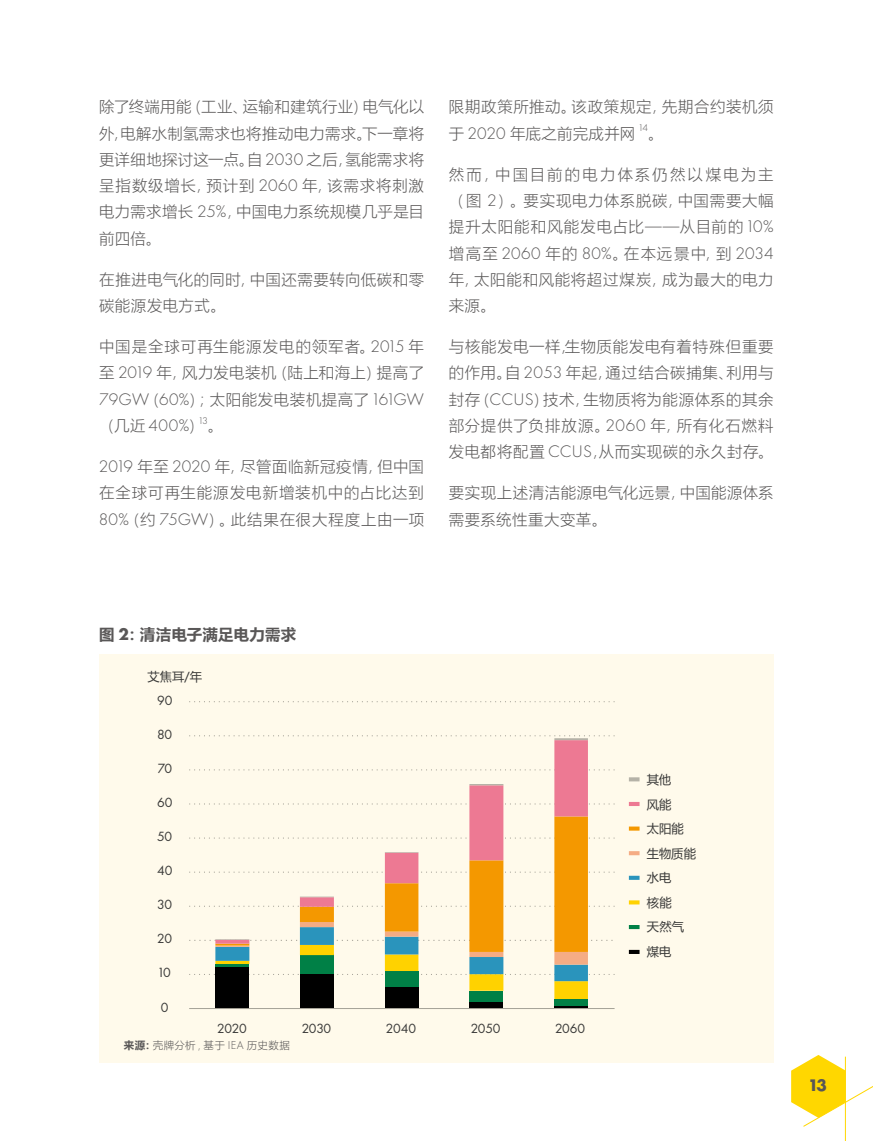
<style>
.page{position:relative;width:873px;height:1141px;background:#fff}
.page>*{position:absolute;margin:0;border:0;box-sizing:border-box;transform-origin:0 0}
.t1{font:300 15.4px/26.2px "Microsoft Ya Hei";letter-spacing:.04em;color:#595757;text-align:justify}
.t2{font:700 15.4px "Microsoft Ya Hei";letter-spacing:.015em;color:#595757}
.t3{font:700 15.4px "Shell";color:#595757}
.t4{font:12.25px "Shell";letter-spacing:-.02em;color:#3a3c3e}
.t5{font:12.25px/24.5px "Microsoft Ya Hei";letter-spacing:.005em;color:#3a3c3e}
.t6{font:300 10.5px "Microsoft Ya Hei";letter-spacing:.04em;color:#595757}
.t7{font:300 8.92px "Shell";color:#595757}
.s1{font-family:"Shell"}
.s2{font-weight:700}
</style>
<div class="page">
<div style="left:99px;top:654px;width:674px;height:409px;background:#fffaeb"></div>
<svg style="left:190px;top:701px;width:425px;height:1px"></svg>
<svg style="left:190px;top:735px;width:425px;height:1px"></svg>
<svg style="left:190px;top:769px;width:425px;height:1px"></svg>
<svg style="left:190px;top:838px;width:425px;height:1px"></svg>
<svg style="left:190px;top:906px;width:425px;height:1px"></svg>
<svg style="left:194px;top:804px;width:421px;height:1px"></svg>
<svg style="left:190px;top:872px;width:425px;height:1px"></svg>
<svg style="left:629px;top:777px;width:10px;height:4px"></svg>
<hr style="left:629px;top:802px;width:10px;height:4px;background:#ed7993">
<svg style="left:629px;top:827px;width:10px;height:4px"></svg>
<svg style="left:629px;top:851px;width:10px;height:4px"></svg>
<svg style="left:629px;top:876px;width:10px;height:4px"></svg>
<svg style="left:629px;top:900px;width:10px;height:4px"></svg>
<hr style="left:629px;top:950px;width:10px;height:4px;background:#000">
<hr style="left:629px;top:925px;width:10px;height:4px;background:#008046">
<div style="left:554px;top:999px;width:34px;height:8px;background:#008046"></div>
<div style="left:469px;top:991px;width:34px;height:10px;background:#008046"></div>
<hr style="left:554px;top:1006px;width:34px;height:2px;background:#000">
<div style="left:469px;top:1001px;width:34px;height:7px;background:#000"></div>
<div style="left:385px;top:988px;width:33px;height:20px;background:#000"></div>
<div style="left:300px;top:974px;width:34px;height:34px;background:#000"></div>
<div style="left:215px;top:967px;width:34px;height:41px;background:#000"></div>
<svg style="left:190px;top:939px;width:425px;height:60px"></svg>
<svg style="left:215px;top:944px;width:373px;height:8px"></svg>
<svg style="left:215px;top:740px;width:373px;height:204px"></svg>
<hr style="left:215px;top:939px;width:34px;height:1px;background:#b5b6b6">
<hr style="left:300px;top:897px;width:34px;height:1px;background:#b5b6b6">
<hr style="left:385px;top:852px;width:33px;height:1px;background:#b5b6b6">
<hr style="left:469px;top:784px;width:34px;height:1px;background:#b5b6b6">
<hr style="left:554px;top:738px;width:34px;height:2px;background:#b5b6b6">
<hr style="left:190px;top:1008px;width:424px;height:1px;background:#a4a5a3">
<hr style="left:845px;top:1057px;width:1px;height:84px;background:#ffd700">
<svg style="left:791px;top:1055px;width:81px;height:72px"></svg>
<p class="t1" style="left:99px;top:93px;width:326px">除了终端用能（工业、运输和建筑行业）电气化以外，电解水制氢需求也将推动电力需求。下一章将更详细地探讨这一点。自 <span class="s1">2030</span> 之后，氢能需求将呈指数级增长，预计到 <span class="s1">2060</span> 年，该需求将刺激电力需求增长 <span class="s1">25%</span>，中国电力系统规模几乎是目前四倍。</p>
<p class="t1" style="left:99px;top:266px;width:326px">在推进电气化的同时，中国还需要转向低碳和零碳能源发电方式。</p>
<p class="t1" style="left:99px;top:333px;width:326px">中国是全球可再生能源发电的领军者。<span class="s1">2015</span> 年至 <span class="s1">2019</span> 年，风力发电装机（陆上和海上）提高了<span class="s1">79GW</span>（<span class="s1">60%</span>）；太阳能发电装机提高了 <span class="s1">161GW</span>（几近 <span class="s1">400%</span>）。</p>
<p class="t7" style="left:199px;top:414px;width:10px">13</p>
<p class="t1" style="left:99px;top:453px;width:326px"><span class="s1">2019</span> 年至 <span class="s1">2020</span> 年，尽管面临新冠疫情，但中国在全球可再生能源发电新增装机中的占比达到<span class="s1">80%</span>（约 <span class="s1">75GW</span>）。此结果在很大程度上由一项</p>
<p class="t1" style="left:449px;top:93px;width:326px">限期政策所推动。该政策规定，先期合约装机须于 <span class="s1">2020</span> 年底之前完成并网</p>
<p class="t7" style="left:639px;top:121px;width:11px">14</p>
<p class="t1" style="left:648px;top:120px;width:17px">。</p>
<p class="t1" style="left:449px;top:161px;width:326px">然而，中国目前的电力体系仍然以煤电为主（图 <span class="s1">2</span>）。要实现电力体系脱碳，中国需要大幅提升太阳能和风能发电占比——从目前的 <span class="s1">10%</span>增高至 <span class="s1">2060</span> 年的 <span class="s1">80%</span>。在本远景中，到 <span class="s1">2034</span>年，太阳能和风能将超过煤炭，成为最大的电力来源。</p>
<p class="t1" style="left:449px;top:333px;width:326px">与核能发电一样，生物质能发电有着特殊但重要的作用。自 <span class="s1">2053</span> 年起，通过结合碳捕集、利用与封存（<span class="s1">CCUS</span>）技术，生物质将为能源体系的其余部分提供了负排放源。<span class="s1">2060</span> 年，所有化石燃料发电都将配置 <span class="s1">CCUS</span>，从而实现碳的永久封存。</p>
<p class="t1" style="left:449px;top:479px;width:326px">要实现上述清洁能源电气化远景，中国能源体系需要系统性重大变革。</p>
<p class="t2" style="left:99px;top:624px;width:198px">图 <span class="s1">2</span>：清洁电子满足电力需求</p>
<p class="t5" style="left:147px;top:664px;width:56px">艾焦耳/年</p>
<p class="t4" style="left:157px;top:691px;width:17px">90</p>
<p class="t4" style="left:157px;top:725px;width:16px">80</p>
<p class="t4" style="left:157px;top:759px;width:16px">70</p>
<p class="t4" style="left:157px;top:793px;width:17px">60</p>
<p class="t4" style="left:157px;top:827px;width:17px">50</p>
<p class="t4" style="left:157px;top:861px;width:17px">40</p>
<p class="t4" style="left:157px;top:895px;width:16px">30</p>
<p class="t4" style="left:157px;top:929px;width:16px">20</p>
<p class="t4" style="left:158px;top:963px;width:14px">10</p>
<p class="t4" style="left:161px;top:997px;width:9px">0</p>
<p class="t4" style="left:217px;top:1019px;width:31px">2020</p>
<p class="t4" style="left:301px;top:1019px;width:31px">2030</p>
<p class="t4" style="left:386px;top:1019px;width:32px">2040</p>
<p class="t4" style="left:470px;top:1019px;width:31px">2050</p>
<p class="t4" style="left:555px;top:1019px;width:32px">2060</p>
<p class="t6" style="left:124px;top:1038px;width:167px"><span class="s2">来源：</span>壳牌分析 <span class="s1">,</span> 基于 <span class="s1">IEA</span> 历史数据</p>
<p class="t5" style="left:646px;top:767px;width:51px">其他<br>风能<br>太阳能生物质能水电<br>核能<br>天然气煤电</p>
<p class="t3" style="left:809px;top:1073px;width:19px">13</p>
</div>
